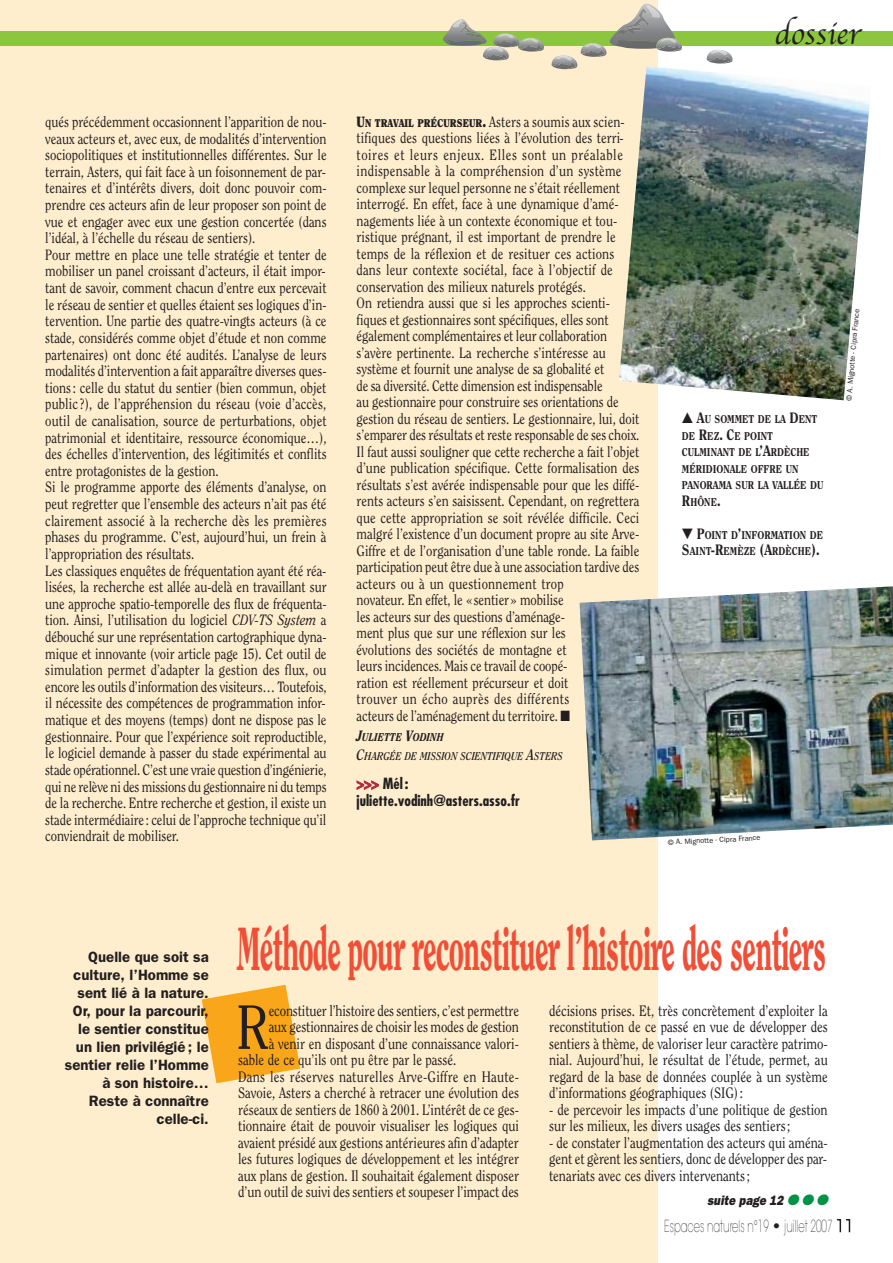
<style>
.page{position:relative;width:893px;height:1263px;background:#fff}
.page>*{position:absolute;margin:0;border:0;box-sizing:border-box;transform-origin:0 0}
.t1{font:62.1px "Clearface";color:#231f20;scale:.85 1}
.t2{font:800 60.45px "Clearface";letter-spacing:-.03em;color:#f04e37;scale:.51 1}
.t3{font:31.65px "Apple Chancery";color:#231f20}
.t4{font:200 16.5px "Avant Garde";color:#231f20;scale:.61 1}
.t5{font:15px/16.5px "Clearface";color:#231f20;text-align:justify;scale:.85 1}
.t6{font:600 15px/18px "Franklin Gothic";color:#231f20;text-align:right}
.t7{font:15px "Clearface";letter-spacing:.02em;color:#231f20;scale:.85 1}
.t8{font:700 condensed 15px/16.5px "Futura";color:#231f20}
.t9{font:14.85px/16.6px "Clearface";color:#231f20;scale:.85 1}
.t10{font:italic 800 13.5px "Franklin Gothic";color:#231f20;scale:.85 1}
.t11{font:800 11.25px/16.5px "Clearface";color:#231f20;scale:.85 1}
.t12{font:italic 700 11.25px/18.6px "Clearface";color:#231f20;scale:.85 1}
.t13{font:7.5px "Franklin Gothic";color:#231f20}
.s1{font-style:italic}
.s2{font-weight:900}
.s3{font-weight:900;font-size:11.1px}
.s4{font-weight:800;font-size:15px}
.s5{font-weight:800}
.s6{font-size:15px}
.s7{color:#b4293b}
.s8{color:#009247}
</style>
<div class="page">
<div style="left:0;top:0;width:657px;height:1263px;background:#ffeece"></div>
<div style="left:0;top:31px;width:892px;height:14px;background:#8cc63f"></div>
<svg style="left:706px;top:50px;width:27px;height:14px"></svg>
<svg style="left:443px;top:4px;width:240px;height:65px"></svg>
<img style="left:619px;top:66px;width:251px;height:334px">
<svg style="left:202px;top:985px;width:98px;height:98px"></svg>
<img style="left:579px;top:586px;width:313px;height:254px">
<p class="t9" style="left:45px;top:114px;width:332px">qués précédemment occasionnent l’apparition de nou&shy;veaux acteurs et, avec eux, de modalités d’intervention sociopolitiques et institutionnelles différentes. Sur le terrain, Asters, qui fait face à un foisonnement de par&shy;tenaires et d’intérêts divers, doit donc pouvoir com&shy;prendre ces acteurs afin de leur proposer son point de vue et engager avec eux une gestion concertée (dans l’idéal, à l’échelle du réseau de sentiers).<br>Pour mettre en place une telle stratégie et tenter de mobiliser un panel croissant d’acteurs, il était impor&shy;tant de savoir, comment chacun d’entre eux percevait le réseau de sentier et quelles étaient ses logiques d’in&shy;tervention. Une partie des quatre-vingts acteurs (à ce stade, considérés comme objet d’étude et non comme partenaires) ont donc été audités. L’analyse de leurs modalités d’intervention a fait apparaître diverses ques&shy;tions : celle du statut du sentier (bien commun, objet public ?), de l’appréhension du réseau (voie d’accès, outil de canalisation, source de perturbations, objet patrimonial et identitaire, ressource économique…), des échelles d’intervention, des légitimités et conflits entre protagonistes de la gestion.<br>Si le programme apporte des éléments d’analyse, on peut regretter que l’ensemble des acteurs n’ait pas été clairement associé à la recherche dès les premières phases du programme. C’est, aujourd’hui, un frein à l’appropriation des résultats.<br>Les classiques enquêtes de fréquentation ayant été réa&shy;lisées, la recherche est allée au-delà en travaillant sur une approche spatio-temporelle des flux de fréquenta&shy;tion. Ainsi, l’utilisation du logiciel <span class="s1">CDV-TS System</span> a débouché sur une représentation cartographique dyna&shy;mique et innovante (voir article page 15). Cet outil de simulation permet d’adapter la gestion des flux, ou encore les outils d’information des visiteurs… Toutefois, il nécessite des compétences de programmation infor&shy;matique et des moyens (temps) dont ne dispose pas le gestionnaire. Pour que l’expérience soit reproductible, le logiciel demande à passer du stade expérimental au stade opérationnel. C’est une vraie question d’ingénierie, qui ne relève ni des missions du gestionnaire ni du temps de la recherche. Entre recherche et gestion, il existe un stade intermédiaire: celui de l’approche technique qu’il conviendrait de mobiliser.</p>
<p class="t9" style="left:356px;top:114px;width:334px"><span class="s2">U</span><span class="s3">N TRAVAIL PRÉCURSEUR</span><span class="s2">.</span> Asters a soumis aux scien&shy;tifiques des questions liées à l’évolution des terri&shy;toires et leurs enjeux. Elles sont un préalable indispensable à la compréhension d’un système complexe sur lequel personne ne s’était réellement interrogé. En effet, face à une dynamique d’amé&shy;nagements liée à un contexte économique et tou&shy;ristique prégnant, il est important de prendre le temps de la réflexion et de resituer ces actions dans leur contexte sociétal, face à l’objectif de conservation des milieux naturels protégés.<br>On retiendra aussi que si les approches scienti&shy;fiques et gestionnaires sont spécifiques, elles sont également complémentaires et leur collaboration s’avère pertinente. La recherche s’intéresse au système et fournit une analyse de sa globalité et<br>de sa diversité. Cette dimension est indispensable<br>au gestionnaire pour construire ses orientations de gestion du réseau de sentiers. Le gestionnaire, lui, doit s’emparer des résultats et reste responsable de ses choix.<br>Il faut aussi souligner que cette recherche a fait l’objet d’une publication spécifique. Cette formalisation des résultats s’est avérée indispensable pour que les diffé&shy;rents acteurs s’en saisissent. Cependant, on regrettera que cette appropriation se soit révélée difficile. Ceci malgré l’existence d’un document propre au site Arve-Giffre et de l’organisation d’une table ronde. La faible participation peut être due à une association tardive des acteurs ou à un questionnement trop<br>novateur. En effet, le «sentier» mobilise<br>les acteurs sur des questions d’aménage-<br>ment plus que sur une réflexion sur les<br>évolutions des sociétés de montagne et<br>leurs incidences. Mais ce travail de coopé-<br>ration est réellement précurseur et doit<br>trouver un écho auprès des différents<br>acteurs de l’aménagement du territoire. ■</p>
<p class="t12" style="left:356px;top:729px;width:244px"><span class="s4">J</span><span class="s5">ULIETTE</span> <span class="s4">V</span><span class="s5">ODINH<br></span><span class="s6">C</span>HARGÉE DE MISSION SCIENTIFIQUE <span class="s6">A</span>STERS</p>
<p class="t8" style="left:356px;top:777px;width:165px"><span class="s7">&gt;&gt;&gt;</span> Mél : juliette.vodinh@asters.asso.fr</p>
<h3 class="t3" style="left:774px;top:14px;width:88px">dossier</h3>
<p class="t11" style="left:682px;top:412px;width:168px">▲ <span class="s6">A</span>U SOMMET DE LA <span class="s6">D</span>ENT<br>DE <span class="s6">R</span>EZ<span class="s6">. C</span>E POINT<br>CULMINANT DE L<span class="s6">’A</span>RDÈCHE<br>MÉRIDIONALE OFFRE UN<br>PANORAMA SUR LA VALLÉE DU<br><span class="s6">R</span>HÔNE<span class="s6">.</span></p>
<p class="t11" style="left:682px;top:527px;width:167px">▼ <span class="s6">P</span>OINT D<span class="s6">’</span>INFORMATION DE<br><span class="s6">S</span>AINT<span class="s6">-R</span>EMÈZE <span class="s6">(A</span>RDÈCHE<span class="s6">).</span></p>
<p class="t13" style="left:846px;top:400px;width:94px;rotate:-85deg">© A. Mignotte - Cipra France</p>
<p class="t13" style="left:668px;top:840px;width:94px;rotate:-3deg">© A. Mignotte - Cipra France</p>
<p class="t6" style="left:65px;top:950px;width:145px">Quelle que soit sa culture, l’Homme se sent lié à la nature.<br>Or, pour la parcourir, le sentier constitue un lien privilégié; le sentier relie l’Homme à son histoire…<br>Reste à connaître celle-ci.</p>
<h2 class="t2" style="left:237px;top:924px;width:1157px">Méthode pour reconstituer l’histoire des sentiers</h2>
<h1 class="t1" style="left:236px;top:1001px;width:39px">R</h1>
<p class="t5" style="left:269px;top:1003px;width:296px">econstituer l’histoire des sentiers, c’est permettre</p>
<p class="t5" style="left:269px;top:1020px;width:296px">aux gestionnaires de choisir les modes de gestion</p>
<p class="t5" style="left:269px;top:1036px;width:296px">à venir en disposant d’une connaissance valori-</p>
<p class="t5" style="left:238px;top:1053px;width:258px">sable de ce qu’ils ont pu être par le passé.</p>
<p class="t7" style="left:238px;top:1070px;width:332px">Dans les réserves naturelles Arve-Giffre en Haute-</p>
<p class="t5" style="left:238px;top:1086px;width:332px">Savoie, Asters a cherché à retracer une évolution des</p>
<p class="t5" style="left:238px;top:1102px;width:332px">réseaux de sentiers de 1860 à 2001. L’intérêt de ce ges-</p>
<p class="t5" style="left:238px;top:1119px;width:332px">tionnaire était de pouvoir visualiser les logiques qui</p>
<p class="t5" style="left:238px;top:1135px;width:332px">avaient présidé aux gestions antérieures afin d’adapter</p>
<p class="t5" style="left:238px;top:1152px;width:332px">les futures logiques de développement et les intégrer</p>
<p class="t5" style="left:238px;top:1168px;width:332px">aux plans de gestion. Il souhaitait également disposer</p>
<p class="t5" style="left:238px;top:1185px;width:332px">d’un outil de suivi des sentiers et soupeser l’impact des</p>
<p class="t5" style="left:549px;top:1003px;width:329px">décisions prises. Et, très concrètement d’exploiter la reconstitution de ce passé en vue de développer des sentiers à thème, de valoriser leur caractère patrimo&shy;nial. Aujourd’hui, le résultat de l’étude, permet, au regard de la base de données couplée à un système d’informations géographiques (SIG):</p>
<p class="t5" style="left:549px;top:1102px;width:329px">- de percevoir les impacts d’une politique de gestion sur les milieux, les divers usages des sentiers ;</p>
<p class="t5" style="left:549px;top:1135px;width:329px">- de constater l’augmentation des acteurs qui aména&shy;gent et gèrent les sentiers, donc de développer des par&shy;tenariats avec ces divers intervenants ;</p>
<p class="t10" style="left:707px;top:1195px;width:147px">suite page 12 <span class="s8">●●●</span></p>
<p class="t4" style="left:664px;top:1220px;width:312px">Espaces naturels n°19 • juillet 2007 11</p>
</div>
